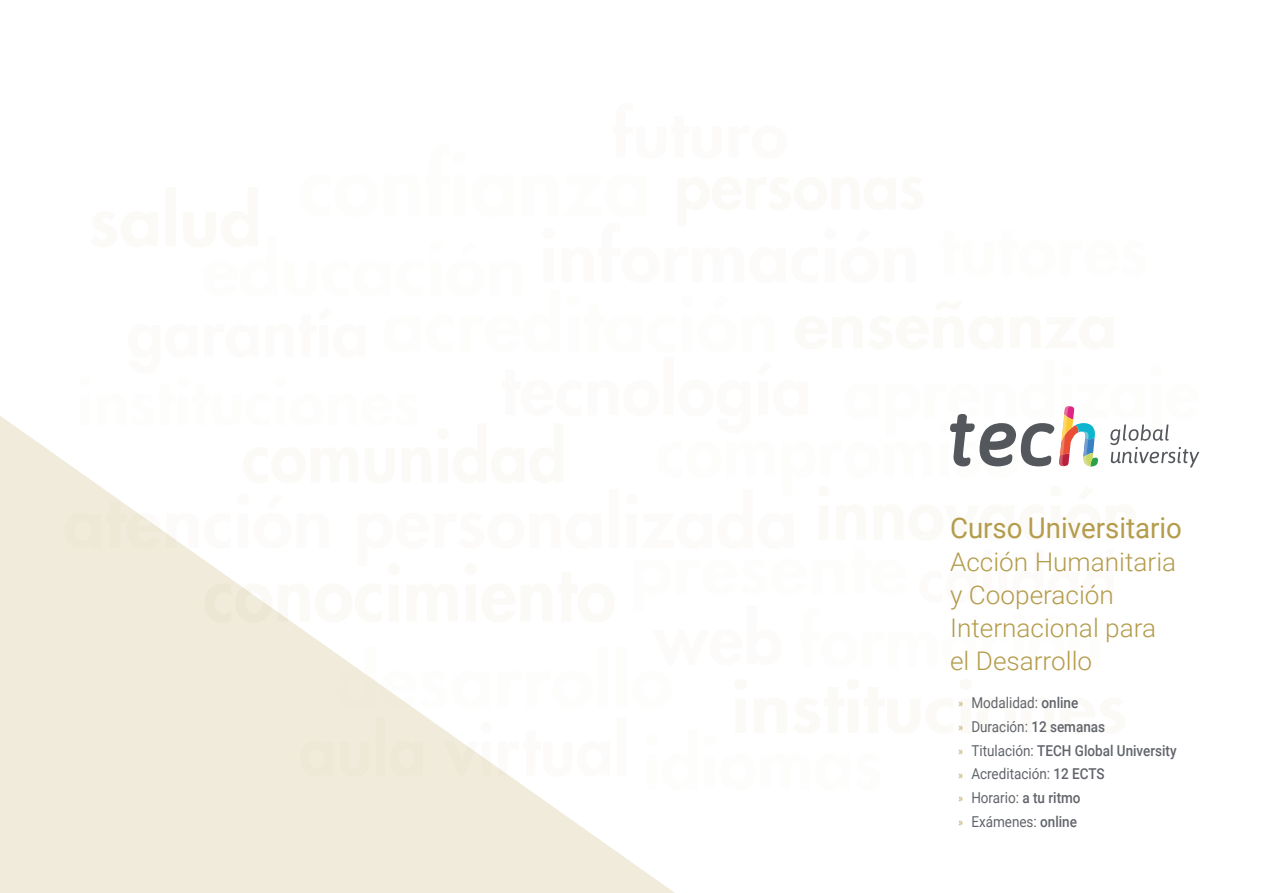
<style>
.page{position:relative;width:1263px;height:893px;background:#fff}
.page>*{position:absolute;margin:0;border:0;box-sizing:border-box;transform-origin:0 0}
.t1{font:28.5px "Roboto";color:#b49c4b}
.t2{font:300 25.65px/33px "Roboto";color:#b49c4b}
.t3{font:15px/23.7px "Roboto";color:#61646a;scale:.9 1}
.s1{font-family:"Myriad Pro";font-size:12px;color:#b49c4b}
.s2{font-weight:500}
</style>
<div class="page">
<svg style="left:0;top:416px;width:675px;height:477px;background:#f1ecde"></svg>
<svg style="left:64px;top:406px;width:1135px;height:384px"></svg>
<h1 class="t1" style="left:950px;top:508px;width:233px">Curso Universitario</h1>
<h2 class="t2" style="left:950px;top:544px;width:228px">Acción Humanitaria y Cooperación<br>Internacional para el Desarrollo</h2>
<p class="t3" style="left:958px;top:690px;width:244px"><span class="s1">»</span> Modalidad: <span class="s2">online<br></span><span class="s1">»</span> Duración: <span class="s2">12 semanas<br></span><span class="s1">»</span> Titulación: <span class="s2">TECH Global University </span><span class="s1">»</span> Acreditación: <span class="s2">12 ECTS<br></span><span class="s1">»</span> Horario: <span class="s2">a tu ritmo<br></span><span class="s1">»</span> Exámenes: <span class="s2">online</span></p>
</div>
